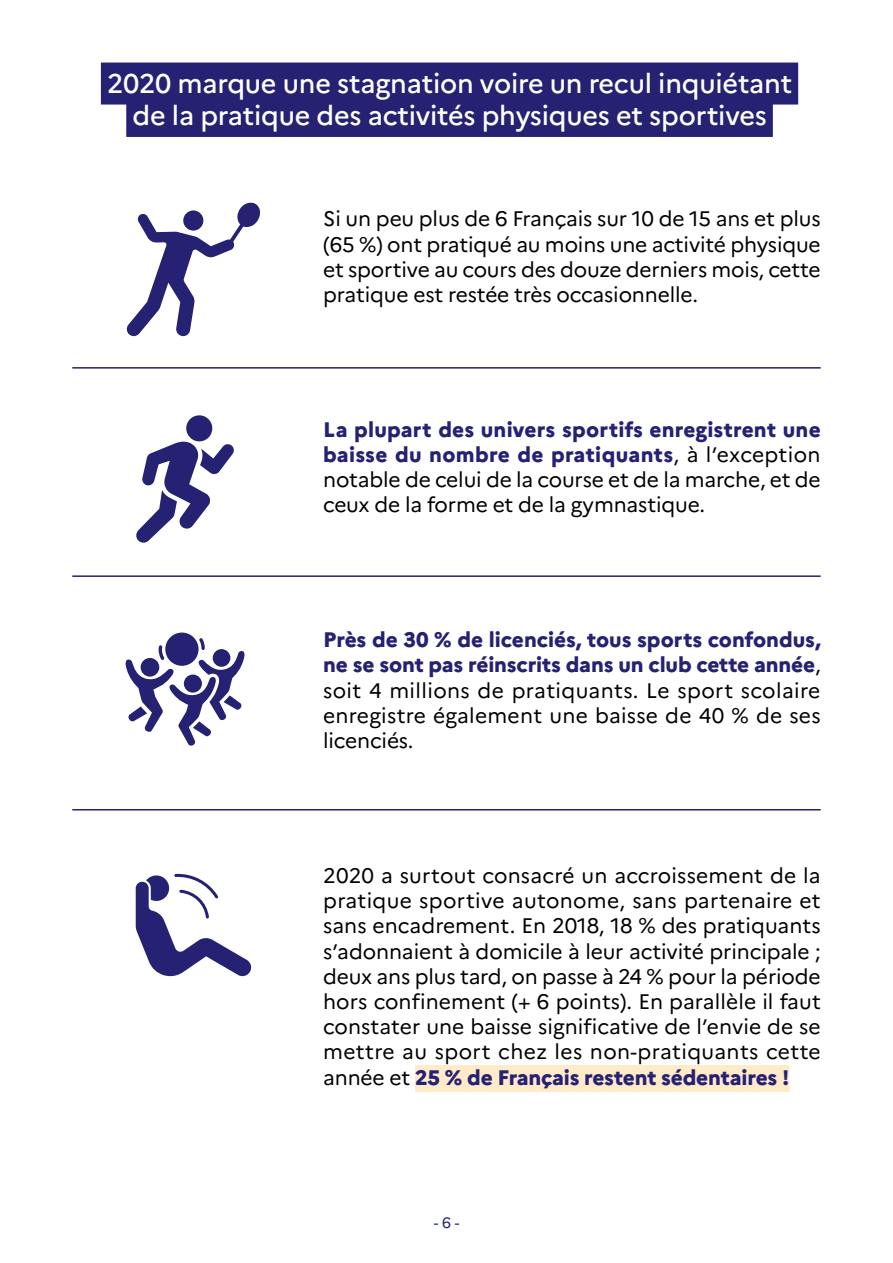
<style>
.page{position:relative;width:893px;height:1263px;background:#fff}
.page>*{position:absolute;margin:0;border:0;box-sizing:border-box;transform-origin:0 0}
.t1{font:500 27px/32.4px "Marianne";letter-spacing:-.01em;color:#fff;text-align:center}
.t2{font:21px/25.2px "Marianne";letter-spacing:-.01em;color:#000;text-align:justify}
.t3{font:15px "Marianne";color:#252173}
.s1{font-weight:800;color:#252173}
</style>
<div class="page">
<div style="left:101px;top:63px;width:697px;height:42px;background:#252173"></div>
<div style="left:126px;top:95px;width:647px;height:42px;background:#252173"></div>
<div style="left:415px;top:1065px;width:374px;height:27px;background:#ffeaca"></div>
<svg style="left:136px;top:415px;width:98px;height:128px"></svg>
<svg style="left:126px;top:202px;width:134px;height:134px"></svg>
<svg style="left:165px;top:632px;width:34px;height:34px"></svg>
<svg style="left:125px;top:638px;width:120px;height:108px"></svg>
<div style="left:213px;top:649px;width:17px;height:18px;background:#252173;border-radius:50%"></div>
<div style="left:184px;top:674px;width:18px;height:19px;background:#252173;border-radius:50%"></div>
<svg style="left:136px;top:873px;width:115px;height:103px"></svg>
<hr style="left:72px;top:367px;width:749px;height:2px;background:#252173">
<hr style="left:72px;top:575px;width:749px;height:2px;background:#252173">
<hr style="left:72px;top:809px;width:749px;height:1px;background:#252173">
<p class="t1" style="left:107px;top:67px;width:686px">2020 marque une stagnation voire un recul inquiétant de la pratique des activités physiques et sportives</p>
<p class="t2" style="left:323px;top:206px;width:499px">Si un peu plus de 6 Français sur 10 de 15 ans et plus (65 %) ont pratiqué au moins une activité physique et sportive au cours des douze derniers mois, cette pratique est restée très occasionnelle.</p>
<p class="t2" style="left:323px;top:417px;width:499px"><span class="s1">La plupart des univers sportifs enregistrent une baisse du nombre de pratiquants</span>, à l’exception notable de celui de la course et de la marche, et de ceux de la forme et de la gymnastique.</p>
<p class="t2" style="left:323px;top:627px;width:499px"><span class="s1">Près de 30 % de licenciés, tous sports confondus, ne se sont pas réinscrits dans un club cette année</span>, soit 4 millions de pratiquants. Le sport scolaire enregistre également une baisse de 40 % de ses licenciés.</p>
<p class="t2" style="left:323px;top:863px;width:499px">2020 a surtout consacré un accroissement de la pratique sportive autonome, sans partenaire et sans encadrement. En 2018, 18 % des pratiquants s’adonnaient à domicile à leur activité principale ; deux ans plus tard, on passe à 24 % pour la période hors confinement (+ 6 points). En parallèle il faut constater une baisse significative de l’envie de se mettre au sport chez les non-pratiquants cette année et <span class="s1">25 % de Français restent sédentaires !</span></p>
<p class="t3" style="left:434px;top:1214px;width:27px">- 6 -</p>
</div>
